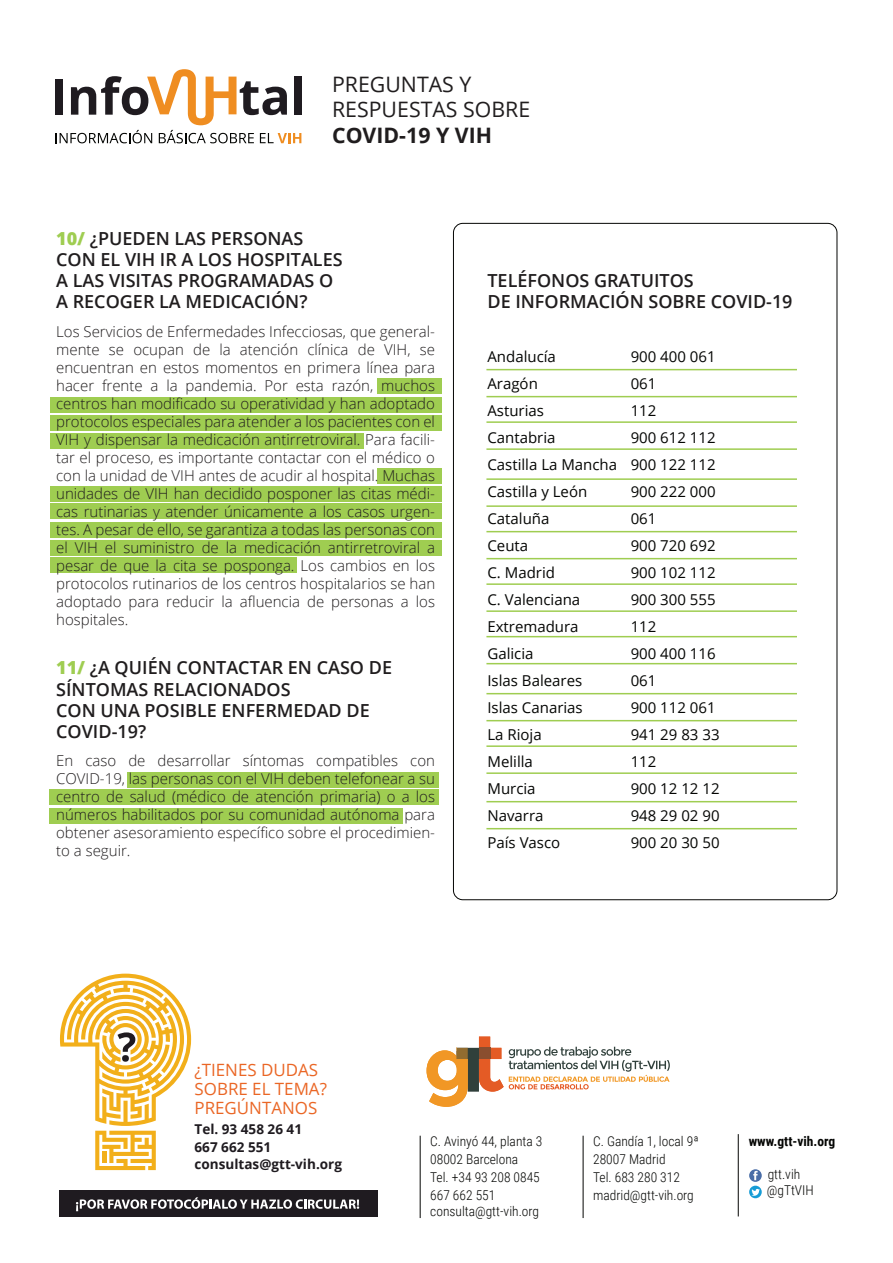
<style>
.page{position:relative;width:893px;height:1263px;background:#fff}
.page>*{position:absolute;margin:0;border:0;box-sizing:border-box;transform-origin:0 0}
.t1{font:21.3px/25.5px "Open Sans";color:#201d1e}
.t2{font:700 21.3px "Open Sans";color:#201d1e}
.t3{font:600 18px/21px "Open Sans";color:#201d1e}
.t4{font:16.95px/18.6px "Open Sans";color:#ea6625}
.t5{font:300 15px/18px "Open Sans";color:#201d1e;text-align:justify}
.t6{font:15px/27px "Open Sans";color:#040503;text-align:justify}
.t7{font:300 13.5px/18px "Roboto Condensed";color:#040503}
.t8{font:700 13.5px/17.7px "Open Sans";color:#1f1b20}
.t9{font:700 13.5px "Roboto Condensed";color:#040503}
.s1{font-weight:800;color:#9fcd51}
</style>
<div class="page">
<div style="left:378px;top:378px;width:64px;height:16px;background:#9fcd51"></div>
<div style="left:50px;top:397px;width:392px;height:15px;background:#9fcd51"></div>
<div style="left:50px;top:415px;width:392px;height:16px;background:#9fcd51"></div>
<div style="left:50px;top:486px;width:392px;height:16px;background:#9fcd51"></div>
<div style="left:50px;top:503px;width:392px;height:16px;background:#9fcd51"></div>
<div style="left:50px;top:522px;width:392px;height:16px;background:#9fcd51"></div>
<div style="left:50px;top:540px;width:392px;height:15px;background:#9fcd51"></div>
<div style="left:50px;top:557px;width:247px;height:16px;background:#9fcd51"></div>
<div style="left:378px;top:468px;width:64px;height:16px;background:#9fcd51"></div>
<div style="left:50px;top:433px;width:313px;height:16px;background:#9fcd51"></div>
<div style="left:127px;top:772px;width:311px;height:15px;background:#9fcd51"></div>
<div style="left:49px;top:789px;width:390px;height:15px;background:#9fcd51"></div>
<div style="left:49px;top:808px;width:354px;height:16px;background:#9fcd51"></div>
<svg style="left:60px;top:974px;width:131px;height:196px"></svg>
<div style="left:59px;top:1190px;width:319px;height:26px;background:#1f1b20"></div>
<svg style="left:76px;top:1197px;width:283px;height:14px"></svg>
<div style="left:55px;top:79px;width:7px;height:36px;background:#1f1b20"></div>
<div style="left:295px;top:76px;width:7px;height:39px;background:#1f1b20"></div>
<svg style="left:56px;top:69px;width:245px;height:74px"></svg>
<hr style="left:486px;top:369px;width:311px;height:1px;background:#9fcd51">
<hr style="left:486px;top:396px;width:311px;height:1px;background:#9fcd51">
<hr style="left:486px;top:421px;width:311px;height:2px;background:#9fcd51">
<hr style="left:486px;top:448px;width:311px;height:2px;background:#9fcd51">
<hr style="left:486px;top:478px;width:311px;height:2px;background:#9fcd51">
<hr style="left:486px;top:505px;width:311px;height:2px;background:#9fcd51">
<hr style="left:486px;top:531px;width:311px;height:1px;background:#9fcd51">
<hr style="left:486px;top:558px;width:311px;height:1px;background:#9fcd51">
<hr style="left:486px;top:583px;width:311px;height:2px;background:#9fcd51">
<hr style="left:486px;top:610px;width:311px;height:2px;background:#9fcd51">
<hr style="left:486px;top:636px;width:311px;height:1px;background:#9fcd51">
<hr style="left:486px;top:663px;width:311px;height:1px;background:#9fcd51">
<hr style="left:486px;top:693px;width:311px;height:1px;background:#9fcd51">
<hr style="left:486px;top:720px;width:311px;height:1px;background:#9fcd51">
<hr style="left:486px;top:745px;width:311px;height:2px;background:#9fcd51">
<hr style="left:486px;top:772px;width:311px;height:2px;background:#9fcd51">
<hr style="left:486px;top:801px;width:311px;height:1px;background:#9fcd51">
<hr style="left:486px;top:828px;width:311px;height:1px;background:#9fcd51">
<hr style="left:420px;top:1136px;width:1px;height:82px;background:#040503">
<hr style="left:583px;top:1136px;width:1px;height:82px;background:#040503">
<hr style="left:738px;top:1134px;width:1px;height:82px;background:#040503">
<svg style="left:749px;top:1169px;width:13px;height:13px"></svg>
<svg style="left:753px;top:1171px;width:5px;height:9px"></svg>
<svg style="left:749px;top:1186px;width:13px;height:12px"></svg>
<svg style="left:751px;top:1189px;width:9px;height:7px"></svg>
<svg style="left:427px;top:1036px;width:243px;height:71px"></svg>
<div style="left:479px;top:1048px;width:11px;height:11px;background:#8a4e2f"></div>
<h1 class="t1" style="left:332px;top:71px;width:200px">PREGUNTAS Y<br>RESPUESTAS SOBRE</h1>
<h1 class="t2" style="left:332px;top:120px;width:161px">COVID-19 Y VIH</h1>
<p class="t3" style="left:56px;top:228px;width:288px"><span class="s1">10/</span> ¿PUEDEN LAS PERSONAS<br>CON EL VIH IR A LOS HOSPITALES<br>A LAS VISITAS PROGRAMADAS O<br>A RECOGER LA MEDICACIÓN?</p>
<p class="t5" style="left:56px;top:322px;width:380px">Los Servicios de Enfermedades Infecciosas, que general&shy;mente se ocupan de la atención clínica de VIH, se encuentran en estos momentos en primera línea para hacer frente a la pandemia. Por esta razón, muchos centros han modificado su operatividad y han adoptado protocolos especiales para atender a los pacientes con el VIH y dispensar la medicación antirretroviral. Para facili&shy;tar el proceso, es importante contactar con el médico o con la unidad de VIH antes de acudir al hospital. Muchas unidades de VIH han decidido posponer las citas médi&shy;cas rutinarias y atender únicamente a los casos urgen&shy;tes. A pesar de ello, se garantiza a todas las personas con el VIH el suministro de la medicación antirretroviral a pesar de que la cita se posponga. Los cambios en los protocolos rutinarios de los centros hospitalarios se han adoptado para reducir la afluencia de personas a los hospitales.</p>
<p class="t3" style="left:56px;top:657px;width:337px"><span class="s1">11/</span> ¿A QUIÉN CONTACTAR EN CASO DE<br>SÍNTOMAS RELACIONADOS<br>CON UNA POSIBLE ENFERMEDAD DE<br>COVID-19?</p>
<p class="t5" style="left:56px;top:751px;width:380px">En caso de desarrollar síntomas compatibles con COVID-19, las personas con el VIH deben telefonear a su centro de salud (médico de atención primaria) o a los números habilitados por su comunidad autónoma para obtener asesoramiento específico sobre el procedimien&shy;to a seguir.</p>
<p class="t3" style="left:487px;top:269px;width:307px">TELÉFONOS GRATUITOS<br>DE INFORMACIÓN SOBRE COVID-19</p>
<p class="t6" style="left:487px;top:342px;width:70px">Andalucía</p>
<p class="t6" style="left:631px;top:342px;width:87px">900 400 061</p>
<p class="t6" style="left:487px;top:369px;width:52px">Aragón</p>
<p class="t6" style="left:631px;top:369px;width:27px">061</p>
<p class="t6" style="left:487px;top:396px;width:58px">Asturias</p>
<p class="t6" style="left:631px;top:396px;width:27px">112</p>
<p class="t6" style="left:487px;top:423px;width:70px">Cantabria</p>
<p class="t6" style="left:487px;top:423px;width:230px;text-indent:143px">900 612 112<br>Castilla La Mancha 900 122 112<br>Castilla y León</p>
<p class="t6" style="left:631px;top:477px;width:87px">900 222 000</p>
<p class="t6" style="left:487px;top:504px;width:63px">Cataluña</p>
<p class="t6" style="left:631px;top:504px;width:27px">061</p>
<p class="t6" style="left:487px;top:531px;width:42px">Ceuta</p>
<p class="t6" style="left:631px;top:531px;width:87px">900 720 692</p>
<p class="t6" style="left:487px;top:558px;width:69px">C. Madrid</p>
<p class="t6" style="left:631px;top:558px;width:87px">900 102 112</p>
<p class="t6" style="left:487px;top:585px;width:94px">C. Valenciana</p>
<p class="t6" style="left:631px;top:585px;width:87px">900 300 555</p>
<p class="t6" style="left:487px;top:612px;width:93px">Extremadura</p>
<p class="t6" style="left:631px;top:612px;width:27px">112</p>
<p class="t6" style="left:487px;top:639px;width:48px">Galicia</p>
<p class="t6" style="left:631px;top:639px;width:87px">900 400 116</p>
<p class="t6" style="left:487px;top:666px;width:96px">Islas Baleares</p>
<p class="t6" style="left:631px;top:666px;width:27px">061</p>
<p class="t6" style="left:487px;top:693px;width:97px">Islas Canarias</p>
<p class="t6" style="left:631px;top:693px;width:87px">900 112 061</p>
<p class="t6" style="left:487px;top:720px;width:56px">La Rioja</p>
<p class="t6" style="left:631px;top:720px;width:90px">941 29 83 33</p>
<p class="t6" style="left:487px;top:747px;width:47px">Melilla</p>
<p class="t6" style="left:631px;top:747px;width:27px">112</p>
<p class="t6" style="left:487px;top:774px;width:50px">Murcia</p>
<p class="t6" style="left:631px;top:774px;width:90px">900 12 12 12</p>
<p class="t6" style="left:487px;top:801px;width:58px">Navarra</p>
<p class="t6" style="left:631px;top:801px;width:90px">948 29 02 90</p>
<p class="t6" style="left:487px;top:828px;width:74px">País Vasco</p>
<p class="t6" style="left:631px;top:828px;width:90px">900 20 30 50</p>
<p class="t4" style="left:195px;top:1060px;width:134px">¿TIENES DUDAS<br>SOBRE EL TEMA?<br>PREGÚNTANOS</p>
<p class="t8" style="left:195px;top:1120px;width:149px">Tel. 93 458 26 41<br>667 662 551 consultas@gtt-vih.org</p>
<p class="t7" style="left:430px;top:1131px;width:114px">C. Avinyó 44, planta 3<br>08002 Barcelona<br>Tel. +34 93 208 0845<br>667 662 551</p>
<p class="t7" style="left:430px;top:1202px;width:110px">consulta@gtt-vih.org</p>
<p class="t7" style="left:593px;top:1131px;width:107px">C. Gandía 1, local 9ª<br>28007 Madrid<br>Tel. 683 280 312 madrid@gtt-vih.org</p>
<p class="t9" style="left:749px;top:1131px;width:88px">www.gtt-vih.org</p>
<p class="t7" style="left:767px;top:1165px;width:48px;line-height:16.5px">gtt.vih @gTtVIH</p>
</div>
